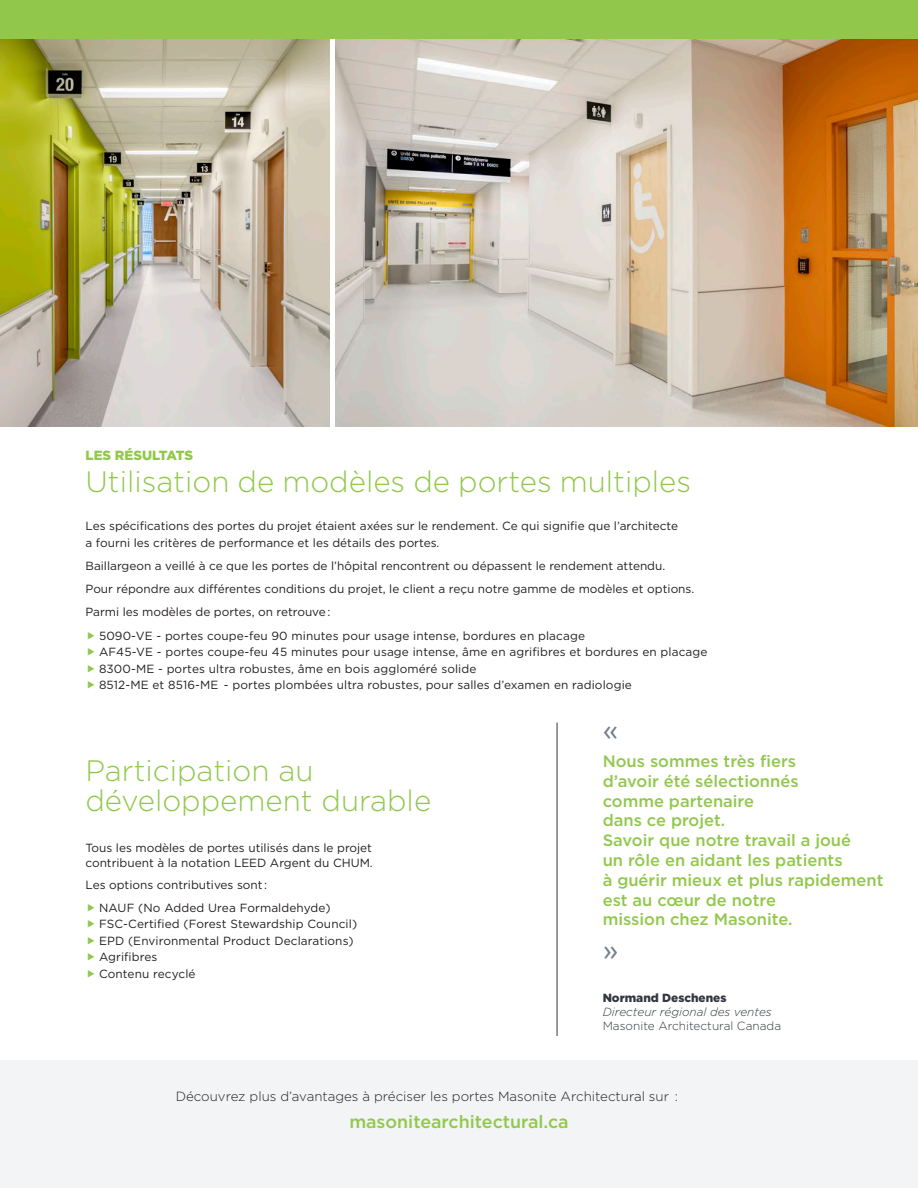
<style>
.page{position:relative;width:918px;height:1188px;background:#fff}
.page>*{position:absolute;margin:0;border:0;box-sizing:border-box;transform-origin:0 0}
.t1{font:300 29.55px/30px "Gotham";color:#91c84c}
.t2{font:28.5px "Gotham";color:#727f8a}
.t3{font:500 17.85px "Gotham";color:#91c84c}
.t4{font:500 16.5px/19.8px "Gotham";color:#91c84c}
.t5{font:300 13.35px "Gotham";color:#231f20}
.t6{font:900 13.35px "Gotham";color:#91c84c}
.t7{font:11.85px/16.5px "Gotham";color:#231f20}
.t8{font:300 11.85px "Gotham";color:#323640}
.t9{font:italic 300 11.85px "Gotham";color:#323640}
.t10{font:900 11.85px "Gotham";color:#323640}
</style>
<div class="page">
<img style="left:0;top:38px;width:329px;height:388px">
<img style="left:336px;top:38px;width:582px;height:388px">
<div style="left:0;top:1061px;width:918px;height:127px;background:#f2f4f5"></div>
<div style="left:0;top:0;width:918px;height:38px;background:#91c84c"></div>
<hr style="left:557px;top:723px;width:1px;height:313px;background:#323640">
<p class="t6" style="left:86px;top:447px;width:109px">LES RÉSULTATS</p>
<p class="t1" style="left:86px;top:466px;width:607px">Utilisation de modèles de portes multiples</p>
<p class="t7" style="left:86px;top:517px;width:594px">Les spécifications des portes du projet étaient axées sur le rendement. Ce qui signifie que l’architecte a fourni les critères de performance et les détails des portes.</p>
<p class="t7" style="left:86px;top:557px;width:581px">Baillargeon a veillé à ce que les portes de l’hôpital rencontrent ou dépassent le rendement attendu.</p>
<p class="t7" style="left:86px;top:580px;width:610px">Pour répondre aux différentes conditions du projet, le client a reçu notre gamme de modèles et options.</p>
<p class="t7" style="left:86px;top:604px;width:246px">Parmi les modèles de portes, on retrouve :</p>
<p class="t7" style="left:99px;top:627px;width:488px">5090-VE - portes coupe-feu 90 minutes pour usage intense, bordures en placage</p>
<p class="t7" style="left:99px;top:643px;width:610px">AF45-VE - portes coupe-feu 45 minutes pour usage intense, âme en agrifibres et bordures en placage</p>
<p class="t7" style="left:99px;top:660px;width:379px">8300-ME - portes ultra robustes, âme en bois aggloméré solide</p>
<p class="t7" style="left:99px;top:676px;width:534px">8512-ME et 8516-ME - portes plombées ultra robustes, pour salles d’examen en radiologie</p>
<p class="t1" style="left:86px;top:755px;width:347px">Participation au développement durable</p>
<p class="t7" style="left:86px;top:840px;width:289px;line-height:15px">Tous les modèles de portes utilisés dans le projet contribuent à la notation LEED Argent du CHUM.</p>
<p class="t7" style="left:86px;top:876px;width:183px">Les options contributives sont :</p>
<p class="t7" style="left:99px;top:899px;width:233px">NAUF (No Added Urea Formaldehyde)</p>
<p class="t7" style="left:99px;top:916px;width:260px">FSC-Certified (Forest Stewardship Council)</p>
<p class="t7" style="left:99px;top:932px;width:256px">EPD (Environmental Product Declarations)</p>
<p class="t7" style="left:99px;top:949px;width:60px">Agrifibres</p>
<p class="t7" style="left:99px;top:965px;width:98px">Contenu recyclé</p>
<p class="t2" style="left:603px;top:712px;width:17px">«</p>
<p class="t4" style="left:603px;top:751px;width:197px">Nous sommes très fiers d’avoir été sélectionnés comme partenaire<br>dans ce projet.</p>
<p class="t4" style="left:603px;top:830px;width:282px">Savoir que notre travail a joué<br>un rôle en aidant les patients<br>à guérir mieux et plus rapidement est au cœur de notre<br>mission chez Masonite.</p>
<p class="t2" style="left:603px;top:931px;width:17px">»</p>
<p class="t10" style="left:603px;top:990px;width:125px">Normand Deschenes</p>
<p class="t9" style="left:603px;top:1005px;width:171px">Directeur régional des ventes</p>
<p class="t8" style="left:603px;top:1019px;width:180px">Masonite Architectural Canada</p>
<p class="t5" style="left:176px;top:1088px;width:504px">Découvrez plus d’avantages à préciser les portes Masonite Architectural sur :</p>
<p class="t3" style="left:349px;top:1110px;width:221px">masonitearchitectural.ca</p>
</div>
